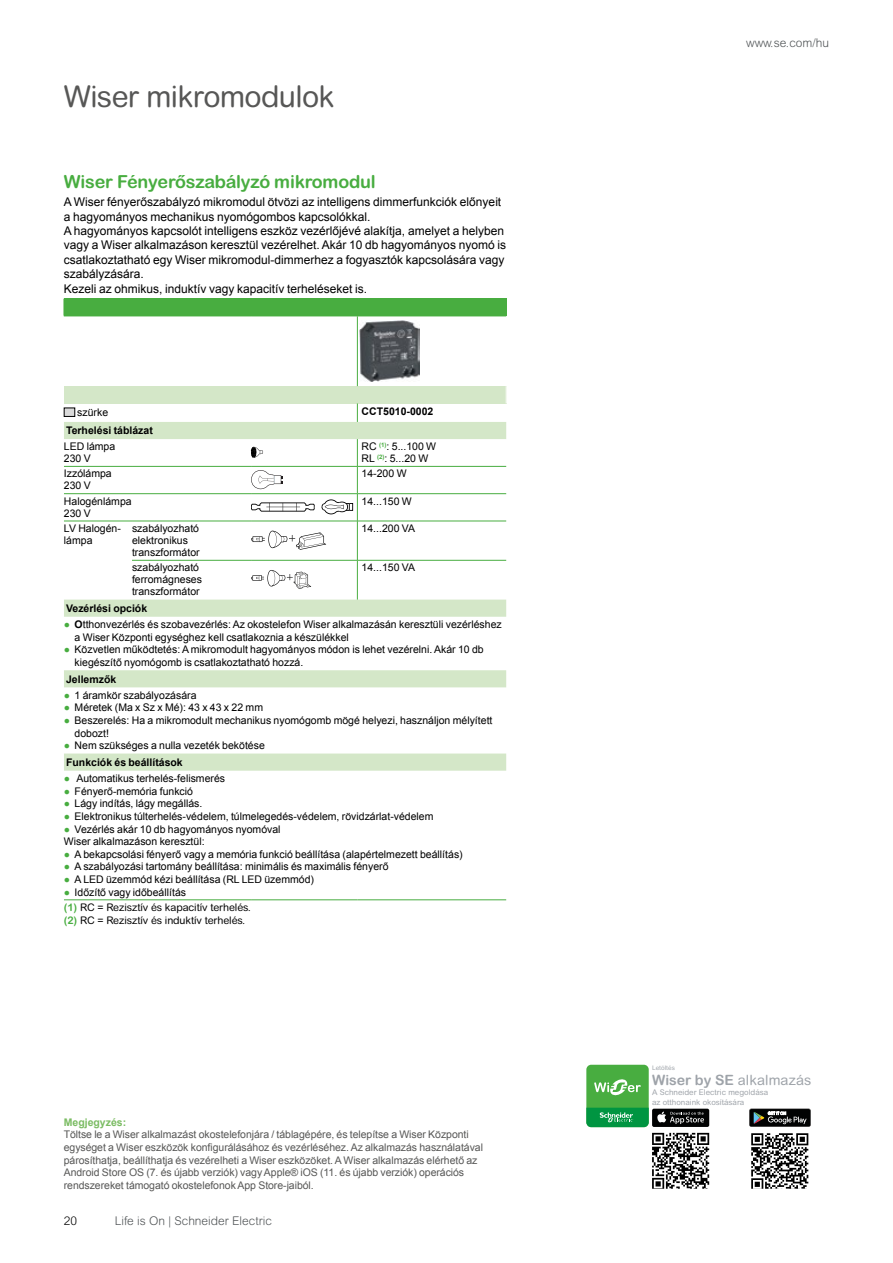
<style>
.page{position:relative;width:893px;height:1263px;background:#fff}
.page>*{position:absolute;margin:0;border:0;box-sizing:border-box;transform-origin:0 0}
.t1{font:30px "Arial Rounded MT Pro";letter-spacing:-.02em;color:#575756}
.t2{font:700 18px "Arial Rounded MT Pro";letter-spacing:-.01em;color:#48ad40}
.t3{font:14.1px "Arial Rounded MT Pro";letter-spacing:.01em;color:#9ea3a9}
.t4{font:12px/14.4px "Arial";color:#000}
.t5{font:300 12px "Arial Rounded MT Pro";color:#505456}
.t6{font:300 12px "Arial Rounded MT Pro";color:#000}
.t7{font:10.5px/12px "Arial";color:#000}
.t8{font:10.5px/12.6px "Arial";letter-spacing:-.005em;color:#575756}
.t9{font:10.5px/12.6px "Arial Rounded MT Pro";letter-spacing:-.01em;color:#000}
.t10{font:700 10.5px "Arial";color:#000}
.t11{font:700 10.5px "Arial";color:#7bbc63}
.t12{font:7.8px/9.4px "Arial Rounded MT Pro";color:#9ea3a9}
.t13{font:6.3px "Arial Rounded MT Pro";color:#9ea3a9}
.s1{color:#48ad40}
.s2{font-weight:700}
.s3{font-weight:700;color:#48ad40}
.s4{font-family:"Arial Rounded MT Bold"}
</style>
<div class="page">
<div style="left:64px;top:299px;width:442px;height:17px;background:#48ad40"></div>
<div style="left:64px;top:386px;width:442px;height:17px;background:#d4e7c8"></div>
<svg style="left:64px;top:422px;width:442px;height:349px"></svg>
<svg style="left:357px;top:403px;width:1px;height:19px"></svg>
<svg style="left:506px;top:386px;width:1px;height:17px"></svg>
<hr style="left:357px;top:316px;width:1px;height:70px;background:#48ad40">
<hr style="left:64px;top:316px;width:68px;height:1px;background:#48ad40">
<hr style="left:132px;top:316px;width:119px;height:1px;background:#48ad40">
<hr style="left:251px;top:316px;width:106px;height:1px;background:#48ad40">
<hr style="left:357px;top:316px;width:149px;height:1px;background:#48ad40">
<hr style="left:357px;top:521px;width:1px;height:39px;background:#48ad40">
<hr style="left:357px;top:560px;width:1px;height:40px;background:#48ad40">
<hr style="left:64px;top:466px;width:68px;height:1px;background:#48ad40">
<hr style="left:132px;top:466px;width:119px;height:1px;background:#48ad40">
<hr style="left:251px;top:466px;width:106px;height:1px;background:#48ad40">
<hr style="left:357px;top:466px;width:149px;height:1px;background:#48ad40">
<hr style="left:64px;top:493px;width:68px;height:1px;background:#48ad40">
<hr style="left:132px;top:493px;width:119px;height:1px;background:#48ad40">
<hr style="left:251px;top:493px;width:106px;height:1px;background:#48ad40">
<hr style="left:357px;top:493px;width:149px;height:1px;background:#48ad40">
<hr style="left:64px;top:521px;width:68px;height:1px;background:#48ad40">
<hr style="left:132px;top:521px;width:119px;height:1px;background:#48ad40">
<hr style="left:251px;top:521px;width:106px;height:1px;background:#48ad40">
<hr style="left:357px;top:521px;width:149px;height:1px;background:#48ad40">
<hr style="left:132px;top:560px;width:119px;height:1px;background:#48ad40">
<hr style="left:251px;top:560px;width:106px;height:1px;background:#48ad40">
<hr style="left:357px;top:560px;width:149px;height:1px;background:#48ad40">
<hr style="left:64px;top:899px;width:68px;height:1px;background:#48ad40">
<hr style="left:132px;top:899px;width:119px;height:1px;background:#48ad40">
<hr style="left:251px;top:899px;width:106px;height:1px;background:#48ad40">
<hr style="left:357px;top:899px;width:149px;height:1px;background:#48ad40">
<img style="left:359px;top:320px;width:60px;height:61px">
<div style="left:64px;top:408px;width:11px;height:8px;background:#dadada"></div>
<div style="left:64px;top:408px;width:11px;height:9px;border:1px solid #000"></div>
<svg style="left:251px;top:447px;width:12px;height:11px"></svg>
<svg style="left:251px;top:470px;width:32px;height:19px"></svg>
<svg style="left:321px;top:439px;width:37px;height:82px"></svg>
<svg style="left:251px;top:502px;width:64px;height:10px"></svg>
<svg style="left:251px;top:531px;width:75px;height:19px"></svg>
<svg style="left:251px;top:570px;width:60px;height:19px"></svg>
<div style="left:652px;top:1109px;width:57px;height:18px;background:#010202;border-radius:2px"></div>
<svg style="left:657px;top:1111px;width:47px;height:13px"></svg>
<svg style="left:749px;top:1109px;width:62px;height:18px"></svg>
<div style="left:586px;top:1065px;width:63px;height:62px;background:#48ad40;border-radius:5px"></div>
<svg style="left:586px;top:1108px;width:63px;height:19px"></svg>
<svg style="left:594px;top:1079px;width:47px;height:17px"></svg>
<svg style="left:751px;top:1133px;width:57px;height:56px"></svg>
<svg style="left:652px;top:1133px;width:57px;height:56px"></svg>
<h1 class="t1" style="left:64px;top:79px;width:272px">Wiser mikromodulok</h1>
<h2 class="t2" style="left:64px;top:170px;width:313px">Wiser Fényerőszabályzó mikromodul</h2>
<p class="t4" style="left:64px;top:195px;width:444px">A Wiser fényerőszabályzó mikromodul ötvözi az intelligens dimmerfunkciók előnyeit a hagyományos mechanikus nyomógombos kapcsolókkal.<br>A hagyományos kapcsolót intelligens eszköz vezérlőjévé alakítja, amelyet a helyben vagy a Wiser alkalmazáson keresztül vezérelhet. Akár 10 db hagyományos nyomó is csatlakoztatható egy Wiser mikromodul-dimmerhez a fogyasztók kapcsolására vagy szabályzására.<br>Kezeli az ohmikus, induktív vagy kapacitív terheléseket is.</p>
<p class="t7" style="left:77px;top:406px;width:32px">szürke</p>
<p class="t10" style="left:362px;top:405px;width:73px">CCT5010-0002</p>
<p class="t10" style="left:66px;top:424px;width:88px">Terhelési táblázat</p>
<p class="t7" style="left:64px;top:441px;width:53px">LED lámpa<br>230 V</p>
<p class="t7" style="left:362px;top:441px;width:76px">RC <sup>(1)</sup>: 5...100 W<br>RL <sup>(2)</sup>: 5...20 W</p>
<p class="t7" style="left:64px;top:468px;width:49px">Izzólámpa<br>230 V</p>
<p class="t7" style="left:362px;top:468px;width:46px">14-200 W</p>
<p class="t7" style="left:64px;top:495px;width:69px">Halogénlámpa<br>230 V</p>
<p class="t7" style="left:362px;top:495px;width:52px">14...150 W</p>
<p class="t7" style="left:64px;top:522px;width:58px">LV Halogén&shy;lámpa</p>
<p class="t7" style="left:132px;top:522px;width:69px">szabályozható elektronikus transzformátor</p>
<p class="t7" style="left:362px;top:522px;width:55px">14...200 VA</p>
<p class="t7" style="left:132px;top:562px;width:72px">szabályozható ferromágneses transzformátor</p>
<p class="t7" style="left:362px;top:562px;width:55px">14...150 VA</p>
<p class="t10" style="left:66px;top:601px;width:83px">Vezérlési opciók</p>
<p class="t7" style="left:75px;top:618px;width:429px;line-height:12.6px;text-indent:-11px"><span class="s1">●</span> <span class="s2">O</span>tthonvezérlés és szobavezérlés: Az okostelefon Wiser alkalmazásán keresztüli vezérléshez a Wiser Központi egységhez kell csatlakoznia a készülékkel</p>
<p class="t7" style="left:75px;top:643px;width:411px;line-height:12.6px;text-indent:-11px"><span class="s1">●</span> Közvetlen működtetés: A mikromodult hagyományos módon is lehet vezérelni. Akár 10 db kiegészítő nyomógomb is csatlakoztatható hozzá.</p>
<p class="t10" style="left:66px;top:672px;width:52px">Jellemzők</p>
<p class="t7" style="left:64px;top:689px;width:134px"><span class="s1">●</span> 1 áramkör szabályozására</p>
<p class="t7" style="left:64px;top:702px;width:201px"><span class="s1">●</span> Méretek (Ma x Sz x Mé): 43 x 43 x 22 mm</p>
<p class="t7" style="left:75px;top:714px;width:419px;line-height:12.6px;text-indent:-11px"><span class="s1">●</span> Beszerelés: Ha a mikromodult mechanikus nyomógomb mögé helyezi, használjon mélyített dobozt!</p>
<p class="t7" style="left:64px;top:737px;width:202px;line-height:16.6px"><span class="s1">●</span> Nem szükséges a nulla vezeték bekötése<br><span class="s2">Funkciók és beállítások</span></p>
<p class="t7" style="left:64px;top:772px;width:163px"><span class="s1">●</span> Automatikus terhelés-felismerés</p>
<p class="t7" style="left:64px;top:785px;width:131px"><span class="s1">●</span> Fényerő-memória funkció</p>
<p class="t7" style="left:64px;top:798px;width:140px"><span class="s1">●</span> Lágy indítás, lágy megállás.</p>
<p class="t7" style="left:64px;top:810px;width:371px"><span class="s1">●</span> Elektronikus túlterhelés-védelem, túlmelegedés-védelem, rövidzárlat-védelem</p>
<p class="t7" style="left:64px;top:823px;width:218px;line-height:12.6px"><span class="s1">●</span> Vezérlés akár 10 db hagyományos nyomóval<br>Wiser alkalmazáson keresztül:</p>
<p class="t7" style="left:64px;top:848px;width:400px"><span class="s1">●</span> A bekapcsolási fényerő vagy a memória funkció beállítása (alapértelmezett beállítás)</p>
<p class="t7" style="left:64px;top:861px;width:326px"><span class="s1">●</span> A szabályozási tartomány beállítása: minimális és maximális fényerő</p>
<p class="t7" style="left:64px;top:873px;width:252px"><span class="s1">●</span> A LED üzemmód kézi beállítása (RL LED üzemmód)</p>
<p class="t7" style="left:64px;top:886px;width:124px"><span class="s1">●</span> Időzítő vagy időbeállítás</p>
<p class="t9" style="left:64px;top:901px;width:188px"><span class="s3">(1)</span> RC = Rezisztív és kapacitív terhelés. <span class="s3">(2)</span> RC = Rezisztív és induktív terhelés.</p>
<p class="t11" style="left:64px;top:1115px;width:64px">Megjegyzés:</p>
<p class="t8" style="left:64px;top:1128px;width:421px">Töltse le a Wiser alkalmazást okostelefonjára / táblagépére, és telepítse a Wiser Központi egységet a Wiser eszközök konfigurálásához és vezérléséhez. Az alkalmazás használatával párosíthatja, beállíthatja és vezérelheti a Wiser eszközöket. A Wiser alkalmazás elérhető az Android Store OS (7. és újabb verziók) vagy Apple® iOS (11. és újabb verziók) operációs rendszereket támogató okostelefonok App Store-jaiból.</p>
<p class="t6" style="left:64px;top:1214px;width:15px">20</p>
<p class="t5" style="left:115px;top:1214px;width:159px">Life is On | Schneider Electric</p>
<p class="t5" style="left:746px;top:36px;width:85px">www.se.com/hu</p>
<p class="t13" style="left:652px;top:1064px;width:24px">Letöltés</p>
<p class="t12" style="left:652px;top:1088px;width:118px">A Schneider Electric megoldása az otthonaink okosítására</p>
<h3 class="t3" style="left:652px;top:1071px;width:161px"><span class="s4">Wiser by SE</span> alkalmazás</h3>
</div>
